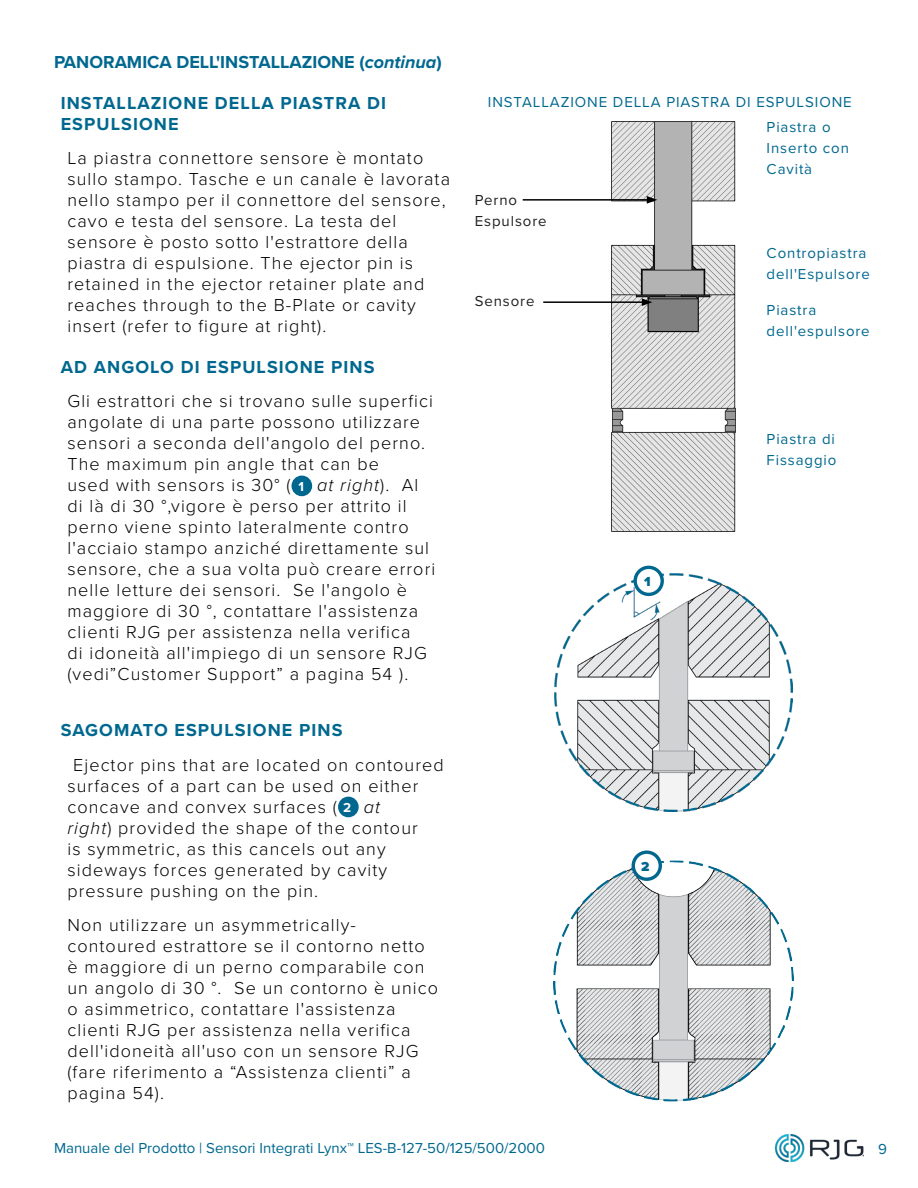
<style>
.page{position:relative;width:918px;height:1188px;background:#fff}
.page>*{position:absolute;margin:0;border:0;box-sizing:border-box;transform-origin:0 0}
.t1{font:300 18px/21px "Proxima Nova";letter-spacing:.06em;color:#000}
.t2{font:700 18px/21px "Proxima Nova";letter-spacing:.06em;color:#00688f}
.t3{font:700 18px "Proxima Nova";color:#00688f}
.t4{font:15px/21px "Proxima Nova";letter-spacing:.06em;color:#00688f}
.t5{font:15px "Proxima Nova";color:#00688f}
.t6{font:15px/21px "Proxima Nova";letter-spacing:.06em;color:#231f20}
.t7{font:900 13.5px "Proxima Nova";color:#00688f}
.s1{font-style:italic}
.s2{font-weight:700;font-size:13.5px;color:#fff}
</style>
<div class="page">
<img style="left:776px;top:1134px;width:88px;height:27px">
<img style="left:612px;top:122px;width:124px;height:410px">
<hr style="left:523px;top:199px;width:126px;height:2px;background:#000">
<svg style="left:647px;top:196px;width:10px;height:8px"></svg>
<hr style="left:543px;top:301px;width:101px;height:2px;background:#000">
<svg style="left:642px;top:298px;width:10px;height:8px"></svg>
<img style="left:554px;top:573px;width:239px;height:239px">
<svg style="left:635px;top:567px;width:27px;height:27px"></svg>
<div style="left:633px;top:566px;width:31px;height:30px;border:3px solid #00688f;border-radius:50%"></div>
<img style="left:553px;top:860px;width:241px;height:241px">
<svg style="left:633px;top:852px;width:27px;height:27px"></svg>
<div style="left:632px;top:850px;width:30px;height:31px;border:3px solid #00688f;border-radius:50%"></div>
<div style="left:293px;top:477px;width:18px;height:18px;background:#00688f;border-radius:50%"></div>
<div style="left:292px;top:476px;width:20px;height:20px;border:3px solid #00688f;border-radius:50%"></div>
<div style="left:340px;top:798px;width:17px;height:18px;background:#00688f;border-radius:50%"></div>
<div style="left:338px;top:797px;width:21px;height:20px;border:3px solid #00688f;border-radius:50%"></div>
<p class="t3" style="left:54px;top:49px;width:389px">PANORAMICA DELL'INSTALLAZIONE (<span class="s1">continua</span>)</p>
<p class="t2" style="left:61px;top:92px;width:327px">INSTALLAZIONE DELLA PIASTRA DI<br>ESPULSIONE</p>
<p class="t1" style="left:68px;top:147px;width:384px">La piastra connettore sensore è montato sullo stampo. Tasche e un canale è lavorata nello stampo per il connettore del sensore, cavo e testa del sensore. La testa del sensore è posto sotto l'estrattore della piastra di espulsione. The ejector pin is retained in the ejector retainer plate and reaches through to the B-Plate or cavity insert (refer to figure at right).</p>
<p class="t2" style="left:61px;top:356px;width:315px">AD ANGOLO DI ESPULSIONE PINS</p>
<p class="t1" style="left:68px;top:390px;width:369px">Gli estrattori che si trovano sulle superfici angolate di una parte possono utilizzare sensori a seconda dell'angolo del perno.<br>The maximum pin angle that can be<br>used with sensors is 30° ( <span class="s2">1</span> <span class="s1">at right</span>). Al di là di 30 °,vigore è perso per attrito il perno viene spinto lateralmente contro l'acciaio stampo anziché direttamente sul sensore, che a sua volta può creare errori nelle letture dei sensori. Se l'angolo è maggiore di 30 °, contattare l'assistenza clienti RJG per assistenza nella verifica<br>di idoneità all'impiego di un sensore RJG (vedi”Customer Support” a pagina 54 ).</p>
<p class="t2" style="left:61px;top:719px;width:283px">SAGOMATO ESPULSIONE PINS</p>
<p class="t1" style="left:68px;top:753px;width:378px;text-indent:6px">Ejector pins that are located on contoured surfaces of a part can be used on either concave and convex surfaces ( <span class="s2">2</span> <span class="s1">at<br>right</span>) provided the shape of the contour<br>is symmetric, as this cancels out any sideways forces generated by cavity pressure pushing on the pin.</p>
<p class="t1" style="left:68px;top:914px;width:372px">Non utilizzare un asymmetrically&shy;contoured estrattore se il contorno netto è maggiore di un perno comparabile con un angolo di 30 °. Se un contorno è unico o asimmetrico, contattare l'assistenza clienti RJG per assistenza nella verifica dell'idoneità all'uso con un sensore RJG (fare riferimento a “Assistenza clienti” a pagina 54).</p>
<p class="t4" style="left:488px;top:91px;width:365px">INSTALLAZIONE DELLA PIASTRA DI ESPULSIONE</p>
<p class="t6" style="left:475px;top:189px;width:73px">Perno<br>Espulsore</p>
<p class="t6" style="left:475px;top:290px;width:61px">Sensore</p>
<p class="t7" style="left:644px;top:572px;width:8px">1</p>
<p class="t7" style="left:641px;top:856px;width:10px">2</p>
<p class="t4" style="left:767px;top:116px;width:84px">Piastra o<br>Inserto con<br>Cavità</p>
<p class="t4" style="left:767px;top:242px;width:105px">Contropiastra dell'Espulsore</p>
<p class="t4" style="left:767px;top:298px;width:105px">Piastra dell'espulsore</p>
<p class="t4" style="left:767px;top:428px;width:71px">Piastra di<br>Fissaggio</p>
<p class="t5" style="left:54px;top:1136px;width:492px">Manuale del Prodotto | Sensori Integrati Lynx™ LES‑B‑127‑50/125/500/2000</p>
<p class="t4" style="left:878px;top:1137px;width:10px">9</p>
</div>
